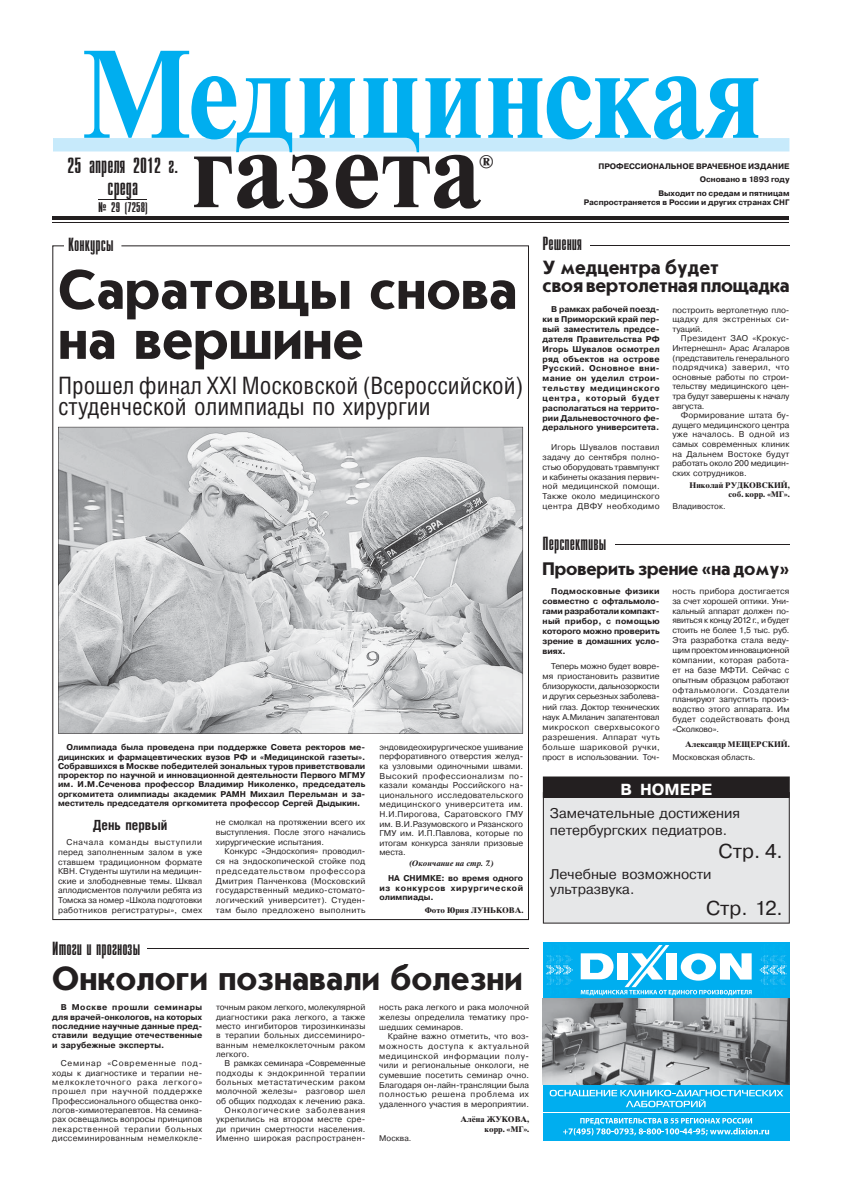
<style>
.page{position:relative;width:842px;height:1191px;background:#fff}
.page>*{position:absolute;margin:0;border:0;box-sizing:border-box;transform-origin:0 0}
.t1{font:700 58px/50px "Journal Sans C";color:#231f20}
.t2{font:700 35px "Journal Sans C";color:#231f20}
.t3{font:24px/21px "Helios Cond";color:#231f20}
.t4{font:22px/22px "Compact C";color:#231f20;text-align:center}
.t5{font:700 20px/18px "Journal Sans C";letter-spacing:-.01em;color:#231f20}
.t6{font:20px "Pragmatica C";color:#231f20}
.t7{font:19px "Compact C";color:#231f20}
.t8{font:700 19px "Journal Sans C";letter-spacing:-.005em;color:#231f20}
.t9{font:700 18px "Newton C";color:#231f20}
.t10{font:700 16px "Pragmatica C";color:#fff}
.t11{font:14px/17.2px "Pragmatica C";color:#231f20}
.t12{font:700 14px "Helios Cond";color:#231f20}
.t13{font:14px "Compact C";color:#231f20}
.t14{font:8.4px/9.6px "Pragmatica C";letter-spacing:.02em;color:#231f20;text-align:justify}
.t15{font:700 8.4px/9.8px "Pragmatica C";color:#231f20;text-align:justify}
.t16{font:700 8.2px/9.1px "Times Ten Cyr";color:#231f20;text-align:right}
.t17{font:8.2px "Pragmatica C";color:#231f20}
.t18{font:700 8px/14.1px "Pragmatica C";color:#231f20;text-align:right}
.t19{font:8px "Times Ten Cyr Bold Inclined";color:#231f20}
</style>
<div class="page">
<svg style="left:52px;top:245px;width:477px;height:675px"></svg>
<svg style="left:64px;top:245px;width:57px;height:12px"></svg>
<hr style="left:52px;top:222px;width:738px;height:1px;background:#231f20">
<hr style="left:52px;top:216px;width:738px;height:4px;background:#231f20">
<div style="left:53px;top:139px;width:736px;height:12px;background:#c7eafb"></div>
<svg style="left:84px;top:51px;width:674px;height:101px"></svg>
<svg style="left:194px;top:155px;width:287px;height:54px"></svg>
<hr style="left:99px;top:199px;width:48px;height:1px;background:#231f20">
<svg style="left:543px;top:777px;width:247px;height:147px"></svg>
<div style="left:543px;top:943px;width:247px;height:198px;background:#00aeef"></div>
<svg style="left:760px;top:966px;width:27px;height:8px"></svg>
<svg style="left:546px;top:966px;width:27px;height:8px"></svg>
<img style="left:543px;top:998px;width:247px;height:86px">
<hr style="left:543px;top:1112px;width:247px;height:1px;background:#fff">
<svg style="left:550px;top:1090px;width:233px;height:17px"></svg>
<svg style="left:563px;top:1118px;width:206px;height:17px"></svg>
<svg style="left:581px;top:945px;width:171px;height:50px"></svg>
<hr style="left:590px;top:245px;width:200px;height:1px;background:#231f20">
<hr style="left:615px;top:544px;width:175px;height:1px;background:#231f20">
<hr style="left:147px;top:948px;width:382px;height:1px;background:#231f20">
<svg style="left:58px;top:427px;width:465px;height:307px"></svg>
<h3 class="t4" style="left:68px;top:155px;width:112px">25 апреля 2012 г. среда</h3>
<h3 class="t13" style="left:98px;top:200px;width:51px">№ 29 (7258)</h3>
<h3 class="t7" style="left:68px;top:235px;width:47px">Конкурсы</h3>
<h3 class="t9" style="left:479px;top:152px;width:17px">®</h3>
<h1 class="t1" style="left:58px;top:266px;width:461px">Саратовцы снова на вершине</h1>
<h3 class="t3" style="left:58px;top:375px;width:467px">Прошел финал XXI Московской (Всероссийской) студенческой олимпиады по хирургии</h3>
<p class="t15" style="left:58px;top:744px;width:309px;line-height:9.3px;text-indent:8px">Олимпиада была проведена при поддержке Совета ректоров ме&shy;дицинских и фармацевтических вузов РФ и «Медицинской газеты».<br>Собравшихся в Москве победителей зональных туров приветствовали проректор по научной и инновационной деятельности Первого МГМУ им. И.М.Сеченова профессор Владимир Николенко, председатель оргкомитета олимпиады академик РАМН Михаил Перельман и за&shy;меститель председателя оргкомитета профессор Сергей Дыдыкин.</p>
<h3 class="t12" style="left:93px;top:817px;width:76px">День первый</h3>
<p class="t14" style="left:58px;top:838px;width:146px;text-indent:8px">Сначала команды выступили перед заполненным залом в уже ставшем традиционном формате КВН. Студенты шутили на медицин&shy;ские и злободневные темы. Шквал аплодисментов получили ребята из Томска за номер «Школа подготовки работников регистратуры», смех</p>
<p class="t14" style="left:216px;top:818px;width:151px">не смолкал на протяжении всего их выступления. После этого начались хирургические испытания.</p>
<p class="t14" style="left:216px;top:847px;width:151px;text-indent:8px">Конкурс «Эндоскопия» проводил&shy;ся на эндоскопической стойке под председательством профессора Дмитрия Панченкова (Московский государственный медико-стомато&shy;логический университет). Студен&shy;там было предложено выполнить</p>
<p class="t14" style="left:380px;top:742px;width:145px">эндовидеохирургическое ушивание перфоративного отверстия желуд&shy;ка узловыми одиночными швами.<br>Высокий профессионализм по&shy;казали команды Российского на&shy;ционального исследовательского медицинского университета им.<br>Н.И.Пирогова, Саратовского ГМУ им. В.И.Разумовского и Рязанского ГМУ им. И.П.Павлова, которые по итогам конкурса заняли призовые места.</p>
<p class="t19" style="left:409px;top:859px;width:87px">(Окончание на стр. 7.)</p>
<p class="t15" style="left:380px;top:875px;width:145px;text-indent:8px">НА СНИМКЕ: во время одного из конкурсов хирургической олимпиады.</p>
<p class="t16" style="left:425px;top:905px;width:100px">Фото Юрия ЛУНЬКОВА.</p>
<h3 class="t7" style="left:52px;top:939px;width:89px">Итоги и прогнозы</h3>
<h2 class="t2" style="left:52px;top:960px;width:472px">Онкологи познавали болезни</h2>
<p class="t15" style="left:52px;top:1004px;width:151px;line-height:9.4px;text-indent:8px">В Москве прошли семинары для врачей-онкологов, на которых по следние научные данные пред&shy;ставили ведущие отечественные и за рубежные эксперты.</p>
<p class="t14" style="left:52px;top:1059px;width:151px;text-indent:8px">Семинар «Современные под&shy;ходы к диагностике и терапии не&shy;мелкоклеточного рака легкого» прошел при научной поддержке Про фессионального общества онко&shy;логов-химиотерапевтов. На семина&shy;рах освещались вопросы принципов лекарственной терапии больных диссеминированным немелкокле-</p>
<p class="t14" style="left:216px;top:1003px;width:151px">точным раком легкого, моле кулярной диагностики рака легкого, а также место ингибиторов тиро зинкиназы в терапии больных диссеминиро&shy;ванным немелкоклеточным раком легкого.</p>
<p class="t14" style="left:216px;top:1059px;width:151px;text-align:right">В рамках семинара «Современные подходы к эндокринной терапии больных метастатическим раком молочной железы» разговор шел об общих подходах к лечению рака.<br>Онкологические заболевания укрепились на втором ме сте сре&shy;ди причин смертности населения.<br>Именно широкая распространен-</p>
<p class="t14" style="left:379px;top:1002px;width:151px">ность рака легкого и рака молочной железы определила тематику про&shy;шедших семинаров.</p>
<p class="t14" style="left:379px;top:1032px;width:151px;text-indent:8px">Крайне важно отметить, что воз&shy;можность доступа к актуальной медицинской информации полу&shy;чили и региональные онкологи, не су мевшие посетить семинар очно.<br>Благодаря он-лайн-трансляции была полностью решена проблема их удаленного участия в мероприятии.</p>
<p class="t16" style="left:460px;top:1115px;width:70px;line-height:9.4px">Алёна ЖУКОВА, корр. «МГ».</p>
<p class="t17" style="left:379px;top:1134px;width:34px">Москва.</p>
<p class="t18" style="left:598px;top:160px;width:193px">ПРОФЕССИОНАЛЬНОЕ ВРАЧЕБНОЕ ИЗДАНИЕ</p>
<p class="t18" style="left:658px;top:173px;width:133px">Основано в 1893 году<br>Выходит по средам и пятницам</p>
<p class="t18" style="left:584px;top:196px;width:207px">Распространяется в России и других странах СНГ</p>
<h3 class="t7" style="left:543px;top:234px;width:41px">Решения</h3>
<h3 class="t5" style="left:543px;top:259px;width:248px">У медцентра будет<br>своя вертолетная площадка</h3>
<p class="t15" style="left:543px;top:306px;width:119px;text-indent:8px">В рамках рабочей поезд&shy;ки в Приморский край пер&shy;вый заместитель предсе&shy;дателя Правительства РФ Игорь Шувалов осмот рел ряд объектов на острове Русский. Основное вни&shy;мание он уделил строи&shy;тельству медицинского центра, который будет располагаться на террито&shy;рии Дальневосточного фе&shy;дерального университета.</p>
<p class="t14" style="left:543px;top:442px;width:119px;text-indent:8px">Игорь Шувалов поставил задачу до сентября полно&shy;стью обору довать травмпункт и кабинеты оказания первич&shy;ной медицинской помо щи.<br>Также около медицинского центра ДВФУ необходимо</p>
<p class="t14" style="left:672px;top:305px;width:119px">построить вертолетную пло&shy;щадку для экстренных си&shy;туаций.</p>
<p class="t14" style="left:672px;top:334px;width:119px;text-indent:8px">Президент ЗАО «Крокус-Интернешнл» Арас Агаларов (предста витель генерального подрядчика) заверил, что основ ные работы по строи&shy;тельству медицинского цен&shy;тра будут заверше ны к началу августа.</p>
<p class="t14" style="left:672px;top:410px;width:119px;text-indent:8px">Формирование штата бу&shy;дущего медицинского центра уже нача лось. В одной из самых современных клиник на Дальнем Востоке бу дут работать около 200 медицин&shy;ских сотрудников.</p>
<p class="t16" style="left:690px;top:480px;width:102px">Николай РУДКОВСКИЙ, соб. корр. «МГ».</p>
<p class="t17" style="left:672px;top:501px;width:55px">Владивосток.</p>
<h3 class="t7" style="left:543px;top:534px;width:65px">Перспективы</h3>
<h3 class="t8" style="left:543px;top:559px;width:248px">Проверить зрение «на дому»</h3>
<p class="t15" style="left:543px;top:587px;width:119px;text-indent:8px">Подмосковные физики совместно с офтальмоло&shy;гами разработали компакт&shy;ный прибор, с помощью которого можно проверить зрение в домашних усло&shy;виях.</p>
<p class="t14" style="left:543px;top:662px;width:119px;line-height:10px;text-indent:8px">Теперь можно будет вовре&shy;мя приостановить развитие близорукости, дальнозоркости и других серьезных заболева&shy;ний глаз. Доктор технических наук А.Миланич запатентовал микроскоп сверхвысокого разрешения. Аппарат чуть больше шариковой ручки, прост в использовании. Точ-</p>
<p class="t14" style="left:672px;top:586px;width:119px;line-height:9.9px">ность прибора достигается за счет хорошей оптики. Уни&shy;кальный аппарат должен по&shy;явиться к концу 2012 г., и будет стоить не более 1,5 тыс. руб.<br>Эта разработка стала веду&shy;щим проектом инновационной компании, которая работа&shy;ет на базе МФТИ. Сейчас с опытным образцом работают офтальмологи. Создатели планируют запустить произ&shy;водство этого аппарата. Им будет содействовать фонд «Сколково».</p>
<p class="t16" style="left:685px;top:740px;width:106px">Александр МЕЩЕРСКИЙ.</p>
<p class="t17" style="left:672px;top:752px;width:84px">Московская область.</p>
<h3 class="t10" style="left:621px;top:783px;width:93px">В НОМЕРЕ</h3>
<h3 class="t11" style="left:550px;top:804px;width:192px">Замечательные достижения петербургских педиатров.</h3>
<h3 class="t6" style="left:719px;top:840px;width:66px">Стр. 4.</h3>
<h3 class="t11" style="left:550px;top:867px;width:163px;line-height:15.2px">Лечебные возможности ультразвука.</h3>
<h3 class="t6" style="left:706px;top:896px;width:78px">Стр. 12.</h3>
</div>
